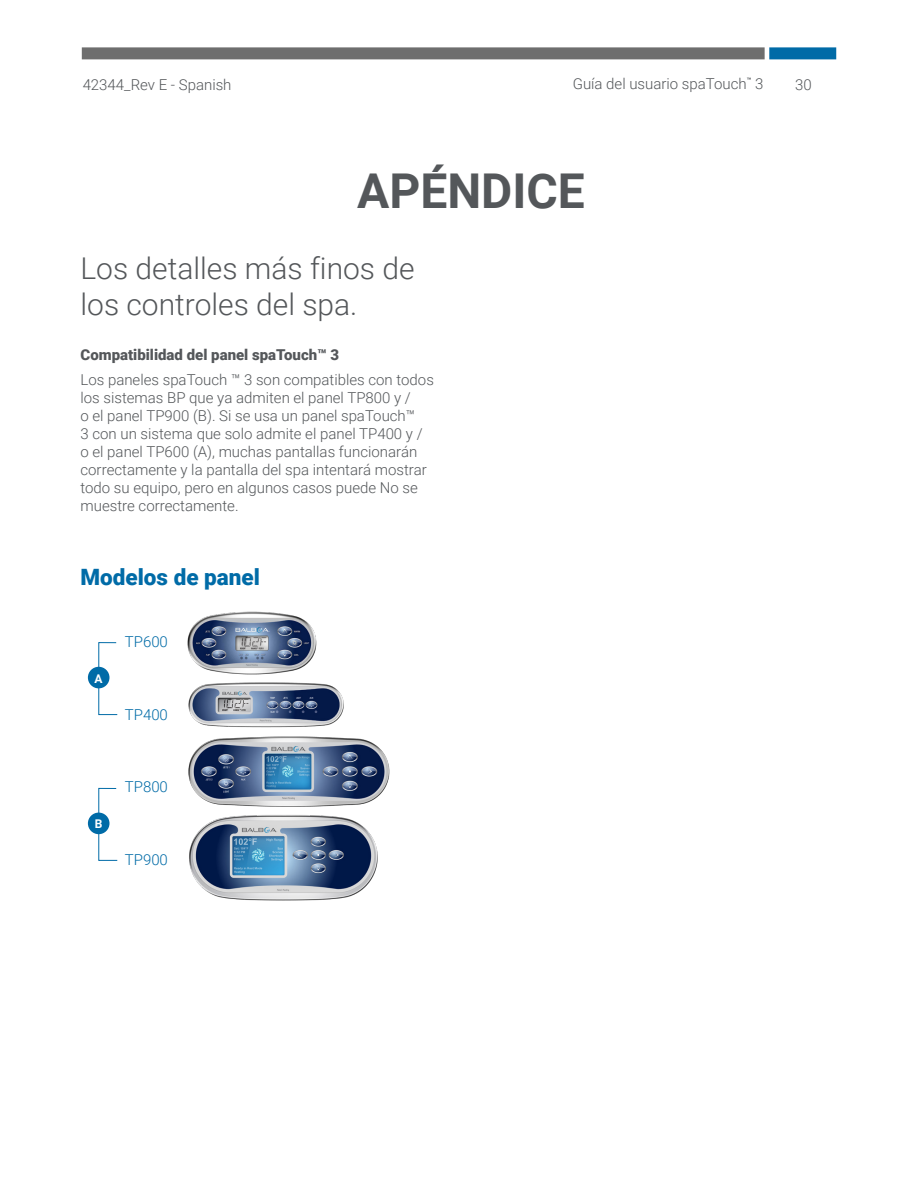
<style>
.page{position:relative;width:918px;height:1188px;background:#fff}
.page>*{position:absolute;margin:0;border:0;box-sizing:border-box;transform-origin:0 0}
.t1{font:700 48px "Roboto";color:#54575a}
.t2{font:300 30px/36px "Roboto";color:#54575a}
.t3{font:900 22.5px "Roboto";color:#006ba7}
.t4{font:300 15px/18px "Roboto";color:#54575a}
.t5{font:900 15px "Roboto";color:#54575a}
.t6{font:300 15px "Roboto";color:#006ba7}
.t7{font:700 12px "Roboto";color:#fff}
</style>
<div class="page">
<img style="left:188px;top:682px;width:156px;height:46px">
<img style="left:187px;top:611px;width:130px;height:64px">
<img style="left:188px;top:736px;width:202px;height:71px">
<img style="left:189px;top:815px;width:189px;height:86px">
<div style="left:769px;top:47px;width:67px;height:12px;background:#006ba7"></div>
<div style="left:82px;top:47px;width:683px;height:12px;background:#6e6e6e"></div>
<svg style="left:98px;top:642px;width:20px;height:73px"></svg>
<svg style="left:98px;top:788px;width:20px;height:73px"></svg>
<div style="left:88px;top:667px;width:22px;height:21px;background:#006ba7;border-radius:50%"></div>
<div style="left:88px;top:813px;width:22px;height:21px;background:#006ba7;border-radius:50%"></div>
<p class="t4" style="left:573px;top:75px;width:192px">Guía del usuario spaTouch<sup>™</sup> 3</p>
<p class="t4" style="left:83px;top:75px;width:150px">42344_Rev E - Spanish</p>
<p class="t4" style="left:795px;top:75px;width:18px">30</p>
<p class="t1" style="left:357px;top:157px;width:229px">APÉNDICE</p>
<p class="t2" style="left:81px;top:250px;width:336px">Los detalles más finos de los controles del spa.</p>
<p class="t5" style="left:81px;top:344px;width:260px">Compatibilidad del panel spaTouch™ 3</p>
<p class="t4" style="left:81px;top:370px;width:355px">Los paneles spaTouch ™ 3 son compatibles con todos los sistemas BP que ya admiten el panel TP800 y /<br>o el panel TP900 (B). Si se usa un panel spaTouch™<br>3 con un sistema que solo admite el panel TP400 y / o el panel TP600 (A), muchas pantallas funcionarán correctamente y la pantalla del spa intentará mostrar todo su equipo, pero en algunos casos puede No se muestre correctamente.</p>
<p class="t3" style="left:81px;top:561px;width:181px">Modelos de panel</p>
<p class="t7" style="left:95px;top:670px;width:10px">A</p>
<p class="t6" style="left:125px;top:631px;width:45px">TP600</p>
<p class="t6" style="left:125px;top:704px;width:45px">TP400</p>
<p class="t7" style="left:95px;top:816px;width:9px">B</p>
<p class="t6" style="left:125px;top:776px;width:45px">TP800</p>
<p class="t6" style="left:125px;top:849px;width:45px">TP900</p>
</div>
